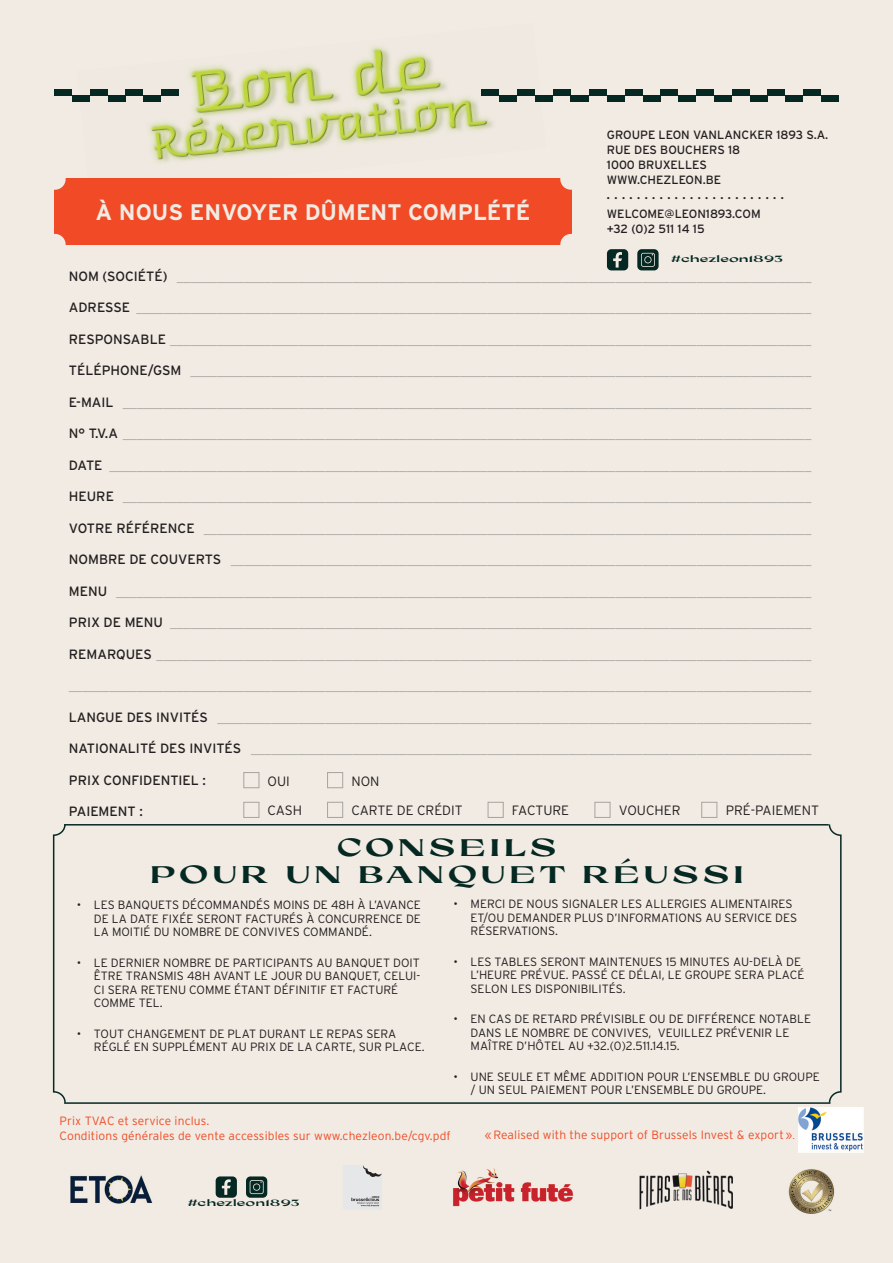
<style>
.page{position:relative;width:893px;height:1263px;background:#f1ebe3}
.page>*{position:absolute;margin:0;border:0;box-sizing:border-box;transform-origin:0 0}
.t1{font:700 expanded 24px/27px "Coconat";letter-spacing:.1em;color:#052823;text-align:center}
.t2{font:700 22.5px "Interstate";color:#f1ebe3}
.t3{font:300 13.5px "Interstate";color:#a9a7a4}
.t4{font:300 13.5px "Interstate";color:#231f20}
.t5{font:13.5px "Interstate";color:#231f20}
.t6{font:300 12px/13.5px "Interstate";color:#231f20}
.t7{font:300 12px/15px "Interstate";letter-spacing:.01em;color:#f04b26}
.t8{font:12px/15px "Interstate";color:#231f20}
.t9{font:700 11.25px "Interstate";color:#231f20}
.t10{font:700 expanded 9px "Coconat";color:#052823}
.t11{font:700 3px "Mija";color:#231f20}
.s1{font-weight:400;color:#231f20}
.s2{font-family:"Roboto Slab";font-weight:400;font-size:10.5px}
</style>
<div class="page">
<img style="left:77px;top:45px;width:469px;height:118px">
<div style="left:481px;top:90px;width:18px;height:6px;background:#052823"></div>
<div style="left:499px;top:96px;width:18px;height:6px;background:#052823"></div>
<div style="left:535px;top:96px;width:18px;height:6px;background:#052823"></div>
<div style="left:517px;top:90px;width:18px;height:6px;background:#052823"></div>
<div style="left:72px;top:96px;width:18px;height:6px;background:#052823"></div>
<div style="left:90px;top:90px;width:18px;height:6px;background:#052823"></div>
<div style="left:108px;top:96px;width:18px;height:6px;background:#052823"></div>
<div style="left:126px;top:90px;width:17px;height:6px;background:#052823"></div>
<div style="left:143px;top:96px;width:18px;height:6px;background:#052823"></div>
<div style="left:161px;top:90px;width:18px;height:6px;background:#052823"></div>
<div style="left:54px;top:90px;width:18px;height:6px;background:#052823"></div>
<div style="left:607px;top:96px;width:18px;height:6px;background:#052823"></div>
<div style="left:625px;top:90px;width:18px;height:6px;background:#052823"></div>
<div style="left:643px;top:96px;width:17px;height:6px;background:#052823"></div>
<div style="left:678px;top:96px;width:18px;height:6px;background:#052823"></div>
<div style="left:696px;top:90px;width:18px;height:6px;background:#052823"></div>
<div style="left:714px;top:96px;width:18px;height:6px;background:#052823"></div>
<div style="left:732px;top:90px;width:18px;height:6px;background:#052823"></div>
<div style="left:750px;top:96px;width:17px;height:6px;background:#052823"></div>
<div style="left:767px;top:90px;width:18px;height:6px;background:#052823"></div>
<div style="left:785px;top:96px;width:18px;height:6px;background:#052823"></div>
<div style="left:803px;top:90px;width:18px;height:6px;background:#052823"></div>
<div style="left:821px;top:96px;width:18px;height:6px;background:#052823"></div>
<div style="left:660px;top:90px;width:18px;height:6px;background:#052823"></div>
<div style="left:571px;top:96px;width:18px;height:6px;background:#052823"></div>
<div style="left:589px;top:90px;width:18px;height:6px;background:#052823"></div>
<div style="left:570px;top:96px;width:18px;height:6px;background:#052823"></div>
<div style="left:553px;top:90px;width:17px;height:6px;background:#052823"></div>
<img style="left:70px;top:1175px;width:83px;height:29px">
<img style="left:639px;top:1170px;width:94px;height:40px">
<img style="left:788px;top:1169px;width:46px;height:45px">
<svg style="left:343px;top:1165px;width:39px;height:44px"></svg>
<img style="left:453px;top:1168px;width:120px;height:38px">
<svg style="left:246px;top:1176px;width:21px;height:22px"></svg>
<svg style="left:216px;top:1176px;width:21px;height:22px"></svg>
<img style="left:798px;top:1108px;width:65px;height:44px">
<div style="left:54px;top:178px;width:518px;height:67px;background:#f04b26"></div>
<div style="left:44px;top:168px;width:22px;height:22px;background:#f1ebe3;border-radius:50%"></div>
<div style="left:44px;top:234px;width:22px;height:21px;background:#f1ebe3;border-radius:50%"></div>
<div style="left:560px;top:168px;width:22px;height:22px;background:#f1ebe3;border-radius:50%"></div>
<div style="left:560px;top:234px;width:22px;height:21px;background:#f1ebe3;border-radius:50%"></div>
<svg style="left:637px;top:249px;width:22px;height:21px"></svg>
<svg style="left:607px;top:249px;width:21px;height:21px"></svg>
<div style="left:243px;top:772px;width:16px;height:16px;background:#f1ebe3;border:1px solid #a9a7a4"></div>
<div style="left:243px;top:802px;width:16px;height:16px;background:#f1ebe3;border:1px solid #a9a7a4"></div>
<div style="left:327px;top:772px;width:16px;height:16px;background:#f1ebe3;border:1px solid #a9a7a4"></div>
<div style="left:327px;top:802px;width:16px;height:16px;background:#f1ebe3;border:1px solid #a9a7a4"></div>
<div style="left:487px;top:802px;width:17px;height:16px;background:#f1ebe3;border:1px solid #a9a7a4"></div>
<div style="left:594px;top:802px;width:17px;height:16px;background:#f1ebe3;border:1px solid #a9a7a4"></div>
<div style="left:701px;top:802px;width:16px;height:16px;background:#f1ebe3;border:1px solid #a9a7a4"></div>
<hr style="left:64px;top:824px;width:765px;height:1px;background:#052823">
<hr style="left:64px;top:1102px;width:766px;height:2px;background:#052823">
<svg style="left:52px;top:824px;width:15px;height:280px"></svg>
<svg style="left:828px;top:824px;width:14px;height:280px"></svg>
<h2 class="t2" style="left:96px;top:200px;width:436px">À NOUS ENVOYER DÛMENT COMPLÉTÉ</h2>
<p class="t8" style="left:607px;top:127px;width:223px">GROUPE LEON VANLANCKER 1893 S.A.<br>RUE DES BOUCHERS 18<br>1000 BRUXELLES<br>WWW.CHEZLEON.BE</p>
<p class="t9" style="left:607px;top:189px;width:178px">........................</p>
<p class="t8" style="left:607px;top:206px;width:155px">WELCOME@LEON1893.COM +32 (0)2 511 14 15</p>
<p class="t10" style="left:671px;top:252px;width:113px">#chezleon1893</p>
<p class="t3" style="left:69px;top:268px;width:744px"><span class="s1">NOM (SOCIÉTÉ)</span> ______________________________________________________________________________________________</p>
<p class="t3" style="left:69px;top:300px;width:744px"><span class="s1">ADRESSE</span> ____________________________________________________________________________________________________</p>
<p class="t3" style="left:69px;top:331px;width:744px"><span class="s1">RESPONSABLE</span> _______________________________________________________________________________________________</p>
<p class="t3" style="left:69px;top:363px;width:744px"><span class="s1">TÉLÉPHONE/GSM</span> ____________________________________________________________________________________________</p>
<p class="t3" style="left:69px;top:394px;width:744px"><span class="s1">E-MAIL</span> ______________________________________________________________________________________________________</p>
<p class="t3" style="left:69px;top:426px;width:744px"><span class="s1">N° T.V.A</span> ______________________________________________________________________________________________________</p>
<p class="t3" style="left:69px;top:457px;width:744px"><span class="s1">DATE</span> ________________________________________________________________________________________________________</p>
<p class="t3" style="left:69px;top:489px;width:744px"><span class="s1">HEURE</span> ______________________________________________________________________________________________________</p>
<p class="t3" style="left:69px;top:520px;width:744px"><span class="s1">VOTRE RÉFÉRENCE</span> __________________________________________________________________________________________</p>
<p class="t3" style="left:69px;top:552px;width:744px"><span class="s1">NOMBRE DE COUVERTS</span> ______________________________________________________________________________________</p>
<p class="t3" style="left:69px;top:583px;width:744px"><span class="s1">MENU</span> _______________________________________________________________________________________________________</p>
<p class="t3" style="left:69px;top:615px;width:744px"><span class="s1">PRIX DE MENU</span> _______________________________________________________________________________________________</p>
<p class="t3" style="left:69px;top:646px;width:744px"><span class="s1">REMARQUES</span> _________________________________________________________________________________________________</p>
<p class="t3" style="left:69px;top:678px;width:744px">______________________________________________________________________________________________________________</p>
<p class="t3" style="left:69px;top:709px;width:744px"><span class="s1">LANGUE DES INVITÉS</span> ________________________________________________________________________________________</p>
<p class="t3" style="left:69px;top:741px;width:744px"><span class="s1">NATIONALITÉ DES INVITÉS</span> ___________________________________________________________________________________</p>
<p class="t5" style="left:69px;top:772px;width:139px">PRIX CONFIDENTIEL :</p>
<p class="t5" style="left:69px;top:804px;width:75px">PAIEMENT :</p>
<p class="t4" style="left:268px;top:773px;width:24px">OUI</p>
<p class="t4" style="left:268px;top:803px;width:36px">CASH</p>
<p class="t4" style="left:351px;top:773px;width:30px">NON</p>
<p class="t4" style="left:351px;top:803px;width:113px">CARTE DE CRÉDIT</p>
<p class="t4" style="left:512px;top:803px;width:59px">FACTURE</p>
<p class="t4" style="left:619px;top:803px;width:63px">VOUCHER</p>
<p class="t4" style="left:726px;top:803px;width:95px">PRÉ-PAIEMENT</p>
<h1 class="t1" style="left:150px;top:833px;width:596px">CONSEILS<br>POUR UN BANQUET RÉUSSI</h1>
<p class="t6" style="left:94px;top:898px;width:329px;text-align:justify;text-indent:-17px">• LES BANQUETS DÉCOMMANDÉS MOINS DE 48H À L’AVANCE DE LA DATE FIXÉE SERONT FACTURÉS À CONCURRENCE DE LA MOITIÉ DU NOMBRE DE CONVIVES COMMANDÉ.</p>
<p class="t6" style="left:94px;top:956px;width:328px;text-indent:-17px">• LE DERNIER NOMBRE DE PARTICIPANTS AU BANQUET DOIT ÊTRE TRANSMIS 48H AVANT LE JOUR DU BANQUET, CELUI-CI SERA RETENU COMME ÉTANT DÉFINITIF ET FACTURÉ COMME TEL.</p>
<p class="t6" style="left:94px;top:1027px;width:332px;text-indent:-17px">• TOUT CHANGEMENT DE PLAT DURANT LE REPAS SERA<br>RÉGLÉ EN SUPPLÉMENT AU PRIX DE LA CARTE, SUR PLACE.</p>
<p class="t6" style="left:470px;top:897px;width:328px;text-indent:-17px">• MERCI DE NOUS SIGNALER LES ALLERGIES ALIMENTAIRES<br>ET/OU DEMANDER PLUS D’INFORMATIONS AU SERVICE DES<br>RÉSERVATIONS.</p>
<p class="t6" style="left:470px;top:955px;width:335px;text-indent:-17px">• LES TABLES SERONT MAINTENUES 15 MINUTES AU-DELÀ DE<br>L’HEURE PRÉVUE. PASSÉ CE DÉLAI, LE GROUPE SERA PLACÉ<br>SELON LES DISPONIBILITÉS.</p>
<p class="t6" style="left:470px;top:1012px;width:342px;text-indent:-17px">• EN CAS DE RETARD PRÉVISIBLE OU DE DIFFÉRENCE NOTABLE<br>DANS LE NOMBRE DE CONVIVES, VEUILLEZ PRÉVENIR LE<br>MAÎTRE D’HÔTEL AU +32.(0)2.511.14.15.</p>
<p class="t6" style="left:470px;top:1070px;width:351px;text-indent:-17px">• UNE SEULE ET MÊME ADDITION POUR L’ENSEMBLE DU GROUPE / UN SEUL PAIEMENT POUR L’ENSEMBLE DU GROUPE.</p>
<p class="t7" style="left:60px;top:1113px;width:393px">Prix TVAC et service inclus.<br>Conditions générales de vente accessibles sur www.chezleon.be/cgv.pdf</p>
<p class="t10" style="left:188px;top:1196px;width:113px">#chezleon1893</p>
<p class="t11" style="left:372px;top:1195px;width:9px">2020</p>
<p class="t7" style="left:485px;top:1127px;width:312px">« Realised with the support of Brussels Invest &amp; export »<span class="s2">.</span></p>
</div>
